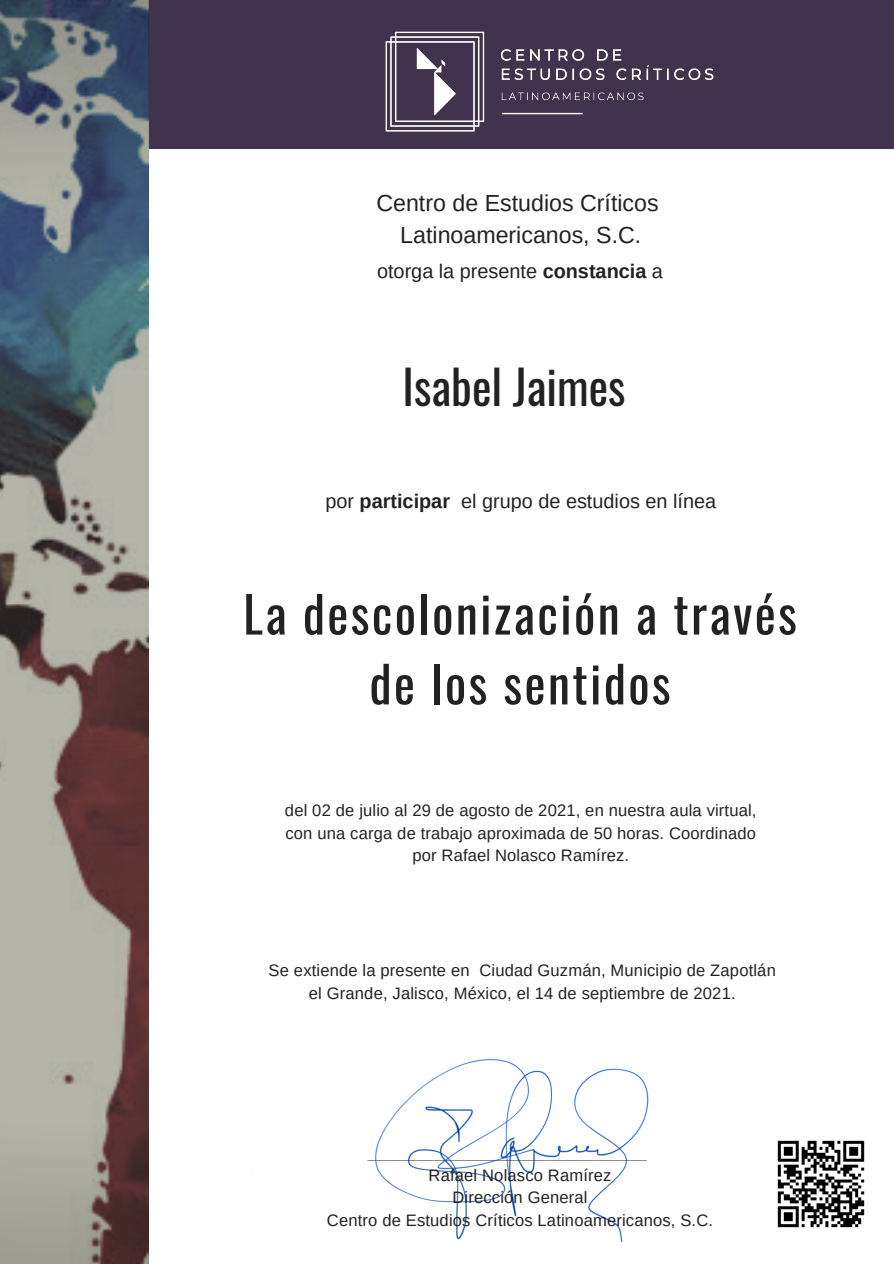
<style>
.page{position:relative;width:894px;height:1264px;background:#fff}
.page>*{position:absolute;margin:0;border:0;box-sizing:border-box;transform-origin:0 0}
.t1{font:50.1px/69.8px "Oswald";letter-spacing:.045em;color:#222;text-align:center}
.t2{font:46.35px "Oswald";color:#222}
.t3{font:23.25px "Arimo";color:#222}
.t4{font:19.8px "Arimo";color:#222}
.t5{font:16.5px/22.5px "Arimo";letter-spacing:.01em;color:#222;text-align:center}
.s1{font-weight:700}
</style>
<div class="page">
<div style="left:144px;top:0;width:749px;height:148px;background:#41334d"></div>
<img style="left:385px;top:31px;width:329px;height:101px">
<svg style="left:0;top:0;width:148px;height:1263px;background:#7d7d7c"></svg>
<img style="left:367px;top:1059px;width:282px;height:184px">
<img style="left:777px;top:1140px;width:88px;height:88px">
<p class="t3" style="left:376px;top:190px;width:284px">Centro de Estudios Críticos</p>
<p class="t3" style="left:400px;top:222px;width:242px">Latinoamericanos, S.C.</p>
<p class="t4" style="left:377px;top:260px;width:287px">otorga la presente <span class="s1">constancia</span> a</p>
<p class="t2" style="left:402px;top:351px;width:224px">Isabel Jaimes</p>
<p class="t4" style="left:325px;top:490px;width:392px">por <span class="s1">participar</span> el grupo de estudios en línea</p>
<p class="t1" style="left:243px;top:577px;width:555px">La descolonización a través de los sentidos</p>
<p class="t5" style="left:285px;top:799px;width:473px">del 02 de julio al 29 de agosto de 2021, en nuestra aula virtual, con una carga de trabajo aproximada de 50 horas. Coordinado por Rafael Nolasco Ramírez.</p>
<p class="t5" style="left:268px;top:959px;width:508px">Se extiende la presente en Ciudad Guzmán, Municipio de Zapotlán el Grande, Jalisco, México, el 14 de septiembre de 2021.</p>
<p class="t5" style="left:428px;top:1163px;width:184px">Rafael Nolasco Ramírez</p>
<p class="t5" style="left:452px;top:1186px;width:137px">Dirección General</p>
<p class="t5" style="left:327px;top:1208px;width:387px">Centro de Estudios Críticos Latinoamericanos, S.C.</p>
</div>
